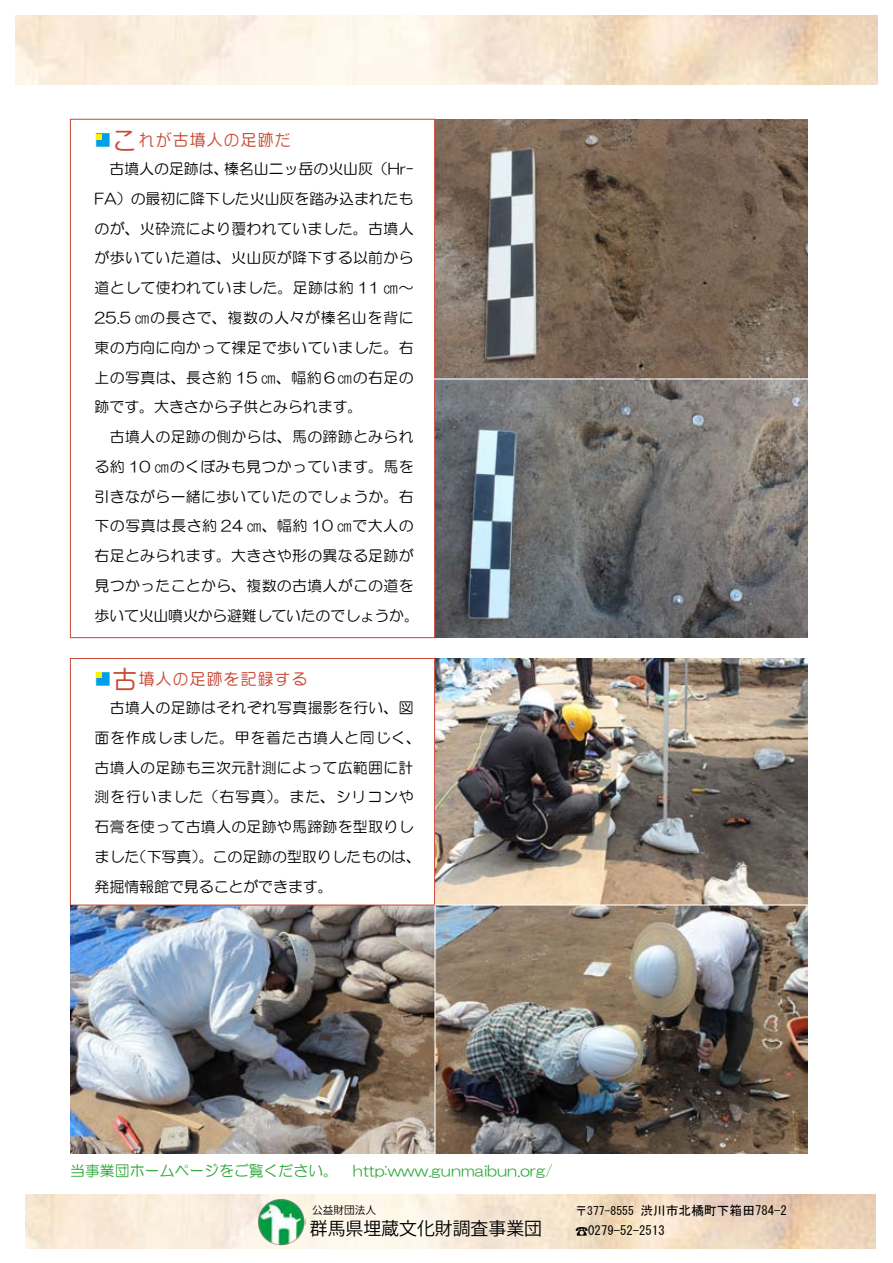
<style>
.page{position:relative;width:893px;height:1263px;background:#fff}
.page>*{position:absolute;margin:0;border:0;box-sizing:border-box;transform-origin:0 0}
.t1{font:17.85px "Koz Go Pro";color:#000}
.t2{font:16.95px "DFPOP Mix W3 WIN RKSJ H";color:#c94935}
.t3{font:14.85px/29.7px "HG Maru Gothic MPRO";letter-spacing:.02em;color:#000}
.t4{font:14.85px/29.7px "HG Maru Gothic MPRO";color:#000}
.t5{font:14.85px "HG Maru Gothic MPRO";color:#2ba738}
.t6{font:14.85px "HG Maru Gothic MPRO";letter-spacing:.05em;color:#000}
.t7{font:14.85px "HG Maru Gothic MPRO";letter-spacing:.055em;color:#000}
.t8{font:12.75px "MS Gothic";color:#000}
.t9{font:11.7px "MS Gothic";color:#000}
.t10{font:10.65px "Koz Go Pro";color:#000}
.s1{color:#00a0e9}
.s2{font-size:26.55px}
.s3{font-family:"Koz Go Pro"}
</style>
<div class="page">
<img style="left:435px;top:119px;width:373px;height:519px">
<img style="left:435px;top:658px;width:373px;height:496px">
<img style="left:71px;top:905px;width:363px;height:248px">
<svg style="left:96px;top:134px;width:6px;height:5px"></svg>
<svg style="left:96px;top:672px;width:6px;height:6px"></svg>
<div style="left:70px;top:658px;width:365px;height:247px;border:1px solid #c94935"></div>
<img style="left:257px;top:1198px;width:48px;height:47px">
<hr style="left:432px;top:378px;width:380px;height:1px;background:#fff">
<hr style="left:435px;top:904px;width:378px;height:1px;background:#fff">
<hr style="left:434px;top:905px;width:2px;height:255px;background:#fff">
<p class="t2" style="left:95px;top:132px;width:198px"><span class="s1">■</span><span class="s2">こ</span>れが古墳人の足跡だ</p>
<p class="t4" style="left:224px;top:154px;width:191px">榛名山二ッ岳の火山灰（Hr-</p>
<p class="t4" style="left:95px;top:154px;width:135px">　古墳人の足跡は、</p>
<p class="t4" style="left:95px;top:184px;width:320px">FA）の最初に降下した火山灰を踏み込まれたも</p>
<p class="t3" style="left:95px;top:213px;width:326px">のが、火砕流により覆われていました。古墳人が歩いていた道は、火山灰が降下する以前から道として使われていました。足跡は約 11 ㎝~<br>25.5 ㎝の長さで、複数の人々が榛名山を背に東の方向に向かって裸足で歩いていました。右上の写真は、長さ約 15 ㎝、幅約６㎝の右足の跡です。大きさから子供とみられます。<br>　古墳人の足跡の側からは、馬の蹄跡とみられる約 10 ㎝のくぼみも見つかっています。馬を引きながら一緒に歩いていたのでしょうか。右下の写真は長さ約 24 ㎝、幅約 10 ㎝で大人の右足とみられます。大きさや形の異なる足跡が見つかったことから、複数の古墳人がこの道を歩いて火山噴火から避難していたのでしょうか。</p>
<p class="t2" style="left:95px;top:670px;width:215px"><span class="s1">■</span><span class="s2">古</span>墳人の足跡を記録する</p>
<p class="t3" style="left:95px;top:693px;width:320px">　古墳人の足跡はそれぞれ写真撮影を行い、図</p>
<p class="t6" style="left:95px;top:730px;width:328px">面を作成しました。甲を着た古墳人と同じく、</p>
<p class="t3" style="left:95px;top:752px;width:320px">古墳人の足跡も三次元計測によって広範囲に計</p>
<p class="t7" style="left:95px;top:789px;width:320px">測を行いました（右写真）。また、シリコンや</p>
<p class="t3" style="left:95px;top:812px;width:320px">石膏を使って古墳人の足跡や馬蹄跡を型取りし</p>
<p class="t4" style="left:132px;top:842px;width:291px">（下写真）。この足跡の型取りしたものは、</p>
<p class="t4" style="left:95px;top:842px;width:240px">ました<br>発掘情報館で見ることができます。</p>
<p class="t5" style="left:70px;top:1163px;width:484px">当事業団ホームページをご覧ください。　http:www.gunmaibun.org/</p>
<p class="t10" style="left:312px;top:1203px;width:65px">公益財団法人</p>
<p class="t1" style="left:310px;top:1217px;width:234px">群馬県埋蔵文化財調査事業団</p>
<p class="t8" style="left:640px;top:1204px;width:148px">渋川市北橘町下箱田784-2</p>
<p class="t9" style="left:575px;top:1205px;width:60px">〒377-8555</p>
<p class="t8" style="left:575px;top:1224px;width:91px"><span class="s3">☎</span>0279-52-2513</p>
</div>
